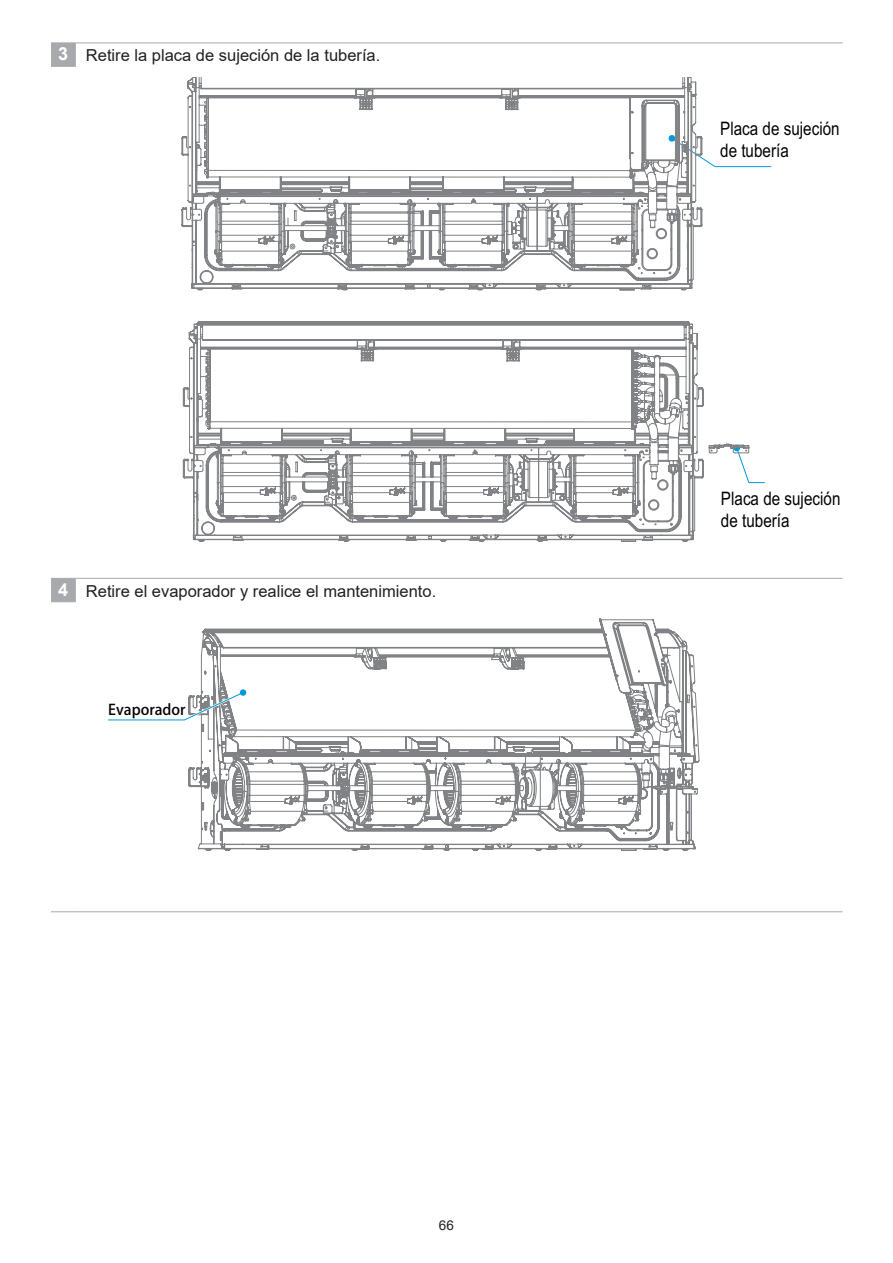
<style>
.page{position:relative;width:893px;height:1263px;background:#fff}
.page>*{position:absolute;margin:0;border:0;box-sizing:border-box;transform-origin:0 0}
.t1{font:18.6px/22.4px "Arial Narrow";color:#030303}
.t2{font:700 18px "Arial";color:#fff}
.Body-11pt{font:16.5px "Arial";color:#231f20}
.t3{font:14.7px "FZLTXHK GBK EUC H";color:#030303}
.t4{font:13.5px "Arial";color:#231f20}
</style>
<div class="page">
<hr style="left:75px;top:911px;width:768px;height:1px;background:#a8a9ad">
<hr style="left:75px;top:43px;width:768px;height:1px;background:#a8a9ad">
<hr style="left:75px;top:578px;width:768px;height:1px;background:#a8a9ad">
<svg style="left:51px;top:43px;width:25px;height:559px"></svg>
<svg style="left:51px;top:911px;width:24px;height:1px"></svg>
<svg style="left:749px;top:445px;width:16px;height:38px"></svg>
<svg style="left:749px;top:166px;width:23px;height:2px"></svg>
<svg style="left:183px;top:137px;width:566px;height:404px"></svg>
<svg style="left:182px;top:78px;width:520px;height:212px"></svg>
<svg style="left:188px;top:618px;width:511px;height:232px"></svg>
<svg style="left:225px;top:701px;width:452px;height:126px"></svg>
<svg style="left:236px;top:759px;width:69px;height:66px"></svg>
<svg style="left:107px;top:687px;width:142px;height:35px"></svg>
<p class="t2" style="left:58px;top:41px;width:12px">3</p>
<p class="Body-11pt" style="left:86px;top:44px;width:296px">Retire la placa de sujeción de la tubería.</p>
<p class="t2" style="left:58px;top:577px;width:12px">4</p>
<p class="Body-11pt" style="left:86px;top:579px;width:352px">Retire el evaporador y realice el mantenimiento.</p>
<p class="t3" style="left:108px;top:701px;width:79px">Evaporador</p>
<p class="t4" style="left:439px;top:1215px;width:17px">66</p>
<p class="t1" style="left:720px;top:117px;width:121px">Placa de sujeción de tubería</p>
<p class="t1" style="left:721px;top:486px;width:121px">Placa de sujeción de tubería</p>
</div>
